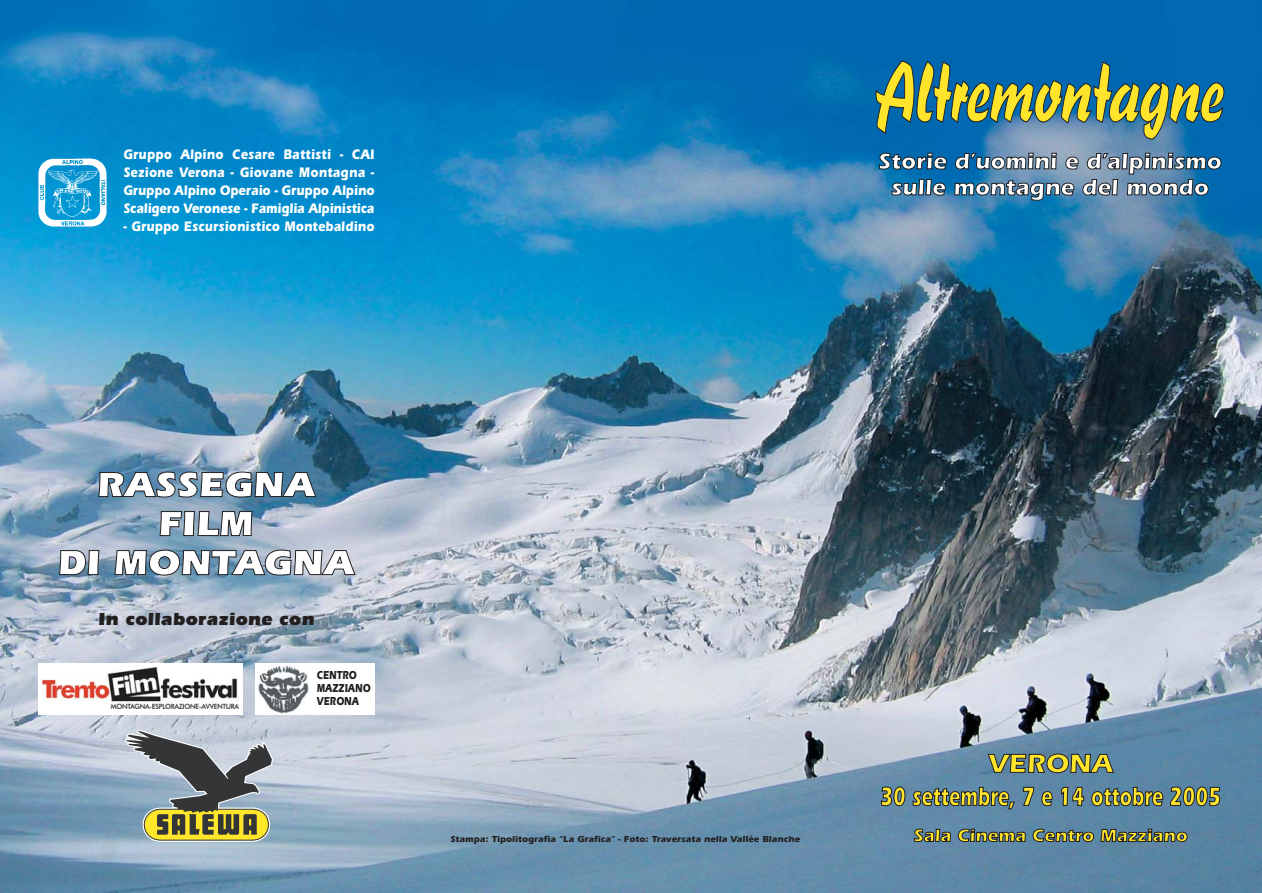
<style>
.page{position:relative;width:1262px;height:893px;background:#fff}
.page>*{position:absolute;margin:0;border:0;box-sizing:border-box;transform-origin:0 0}
.t1{font:900 18px "Itc Eras";letter-spacing:.015em;color:#231f20}
.t2{font:700 14.25px/18px "Itc Eras";letter-spacing:.005em;color:#fff;text-align:justify;scale:.85 1}
.t3{font:700 12px/12.8px "Itc Eras";letter-spacing:.015em;color:#231f20;scale:.75 1}
.t4{font:700 9px "Itc Eras";letter-spacing:.015em;color:#231f20}
</style>
<div class="page">
<img style="left:0;top:0;width:1262px;height:892px">
<svg style="left:59px;top:550px;width:41px;height:25px"></svg>
<svg style="left:114px;top:546px;width:242px;height:38px"></svg>
<svg style="left:98px;top:471px;width:219px;height:66px"></svg>
<div style="left:38px;top:663px;width:204px;height:51px;background:#fff"></div>
<img style="left:43px;top:667px;width:195px;height:42px">
<div style="left:255px;top:663px;width:119px;height:51px;background:#fff"></div>
<img style="left:259px;top:665px;width:49px;height:48px">
<svg style="left:123px;top:729px;width:150px;height:112px;background:#8d9384"></svg>
<img style="left:37px;top:157px;width:71px;height:70px">
<svg style="left:875px;top:60px;width:349px;height:80px;background:#5b8b7e"></svg>
<svg style="left:891px;top:179px;width:54px;height:16px"></svg>
<svg style="left:878px;top:153px;width:69px;height:16px"></svg>
<svg style="left:954px;top:153px;width:267px;height:60px;background:#628dac"></svg>
<svg style="left:913px;top:828px;width:38px;height:14px"></svg>
<svg style="left:957px;top:828px;width:68px;height:14px"></svg>
<svg style="left:1032px;top:828px;width:62px;height:14px"></svg>
<svg style="left:1100px;top:824px;width:87px;height:18px;background:#6e7d66"></svg>
<svg style="left:881px;top:786px;width:24px;height:20px"></svg>
<svg style="left:912px;top:787px;width:102px;height:22px;background:#7c8663"></svg>
<svg style="left:1023px;top:787px;width:11px;height:18px"></svg>
<svg style="left:1041px;top:791px;width:11px;height:15px"></svg>
<svg style="left:1061px;top:787px;width:23px;height:18px"></svg>
<svg style="left:1091px;top:787px;width:72px;height:19px"></svg>
<svg style="left:1170px;top:786px;width:50px;height:20px"></svg>
<svg style="left:987px;top:742px;width:127px;height:35px;background:#7a8e77"></svg>
<p class="t2" style="left:123px;top:147px;width:297px">Gruppo Alpino Cesare Battisti - CAI Sezione Verona - Giovane Montagna - Gruppo Alpino Operaio - Gruppo Alpino Scaligero Veronese - Famiglia Alpinistica</p>
<p class="t2" style="left:123px;top:219px;width:297px">- Gruppo Escursionistico Montebaldino</p>
<p class="t1" style="left:98px;top:612px;width:218px">In collaborazione con</p>
<p class="t3" style="left:317px;top:670px;width:73px">CENTRO<br>MAZZIANO<br>VERONA</p>
<p class="t4" style="left:450px;top:836px;width:351px">Stampa: Tipolitografia “La Grafica” - Foto: Traversata nella Vallée Blanche</p>
</div>
